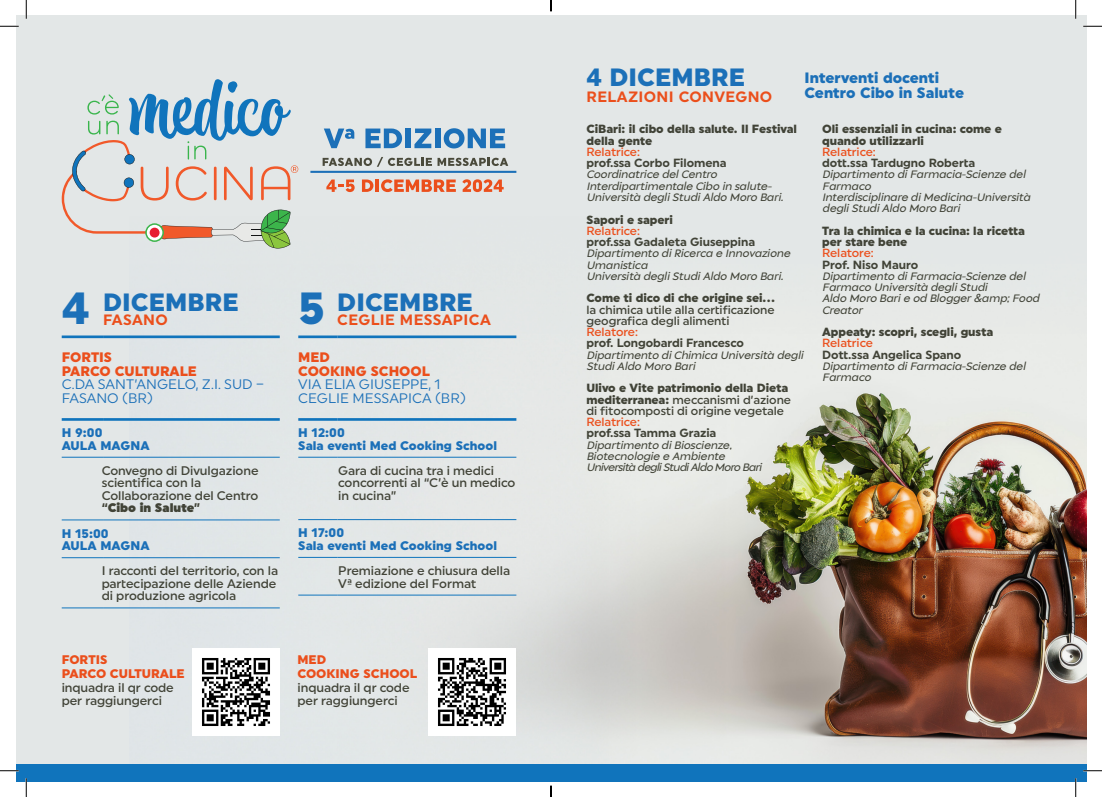
<style>
.page{position:relative;width:1102px;height:797px;background:#fff}
.page>*{position:absolute;margin:0;border:0;box-sizing:border-box;transform-origin:0 0}
.t1{font:900 45px "Uniform";color:#1c70b8}
.t2{font:900 25px "Uniform";letter-spacing:.005em;color:#1c70b8}
.t3{font:700 15px "Uniform";letter-spacing:.025em;color:#eb4f1c}
.t4{font:900 15px "Uniform";letter-spacing:.005em;color:#1c70b8}
.t5{font:13.75px/13.8px "Uniform";color:#1c70b8}
.t6{font:900 13.75px "Uniform";color:#eb4f1c}
.t7{font:500 12.5px/12.5px "Uniform";letter-spacing:-.005em;color:#414337}
.t8{font:900 12.5px "Uniform";letter-spacing:.005em;color:#1c70b8}
.t9{font:900 12.5px "Uniform";color:#eb4f1c}
.t10{font:italic 11.88px/11.2px "Unitea Sans";letter-spacing:-.005em;color:#414337}
.t11{font:500 11.88px/11.2px "Uniform";letter-spacing:-.005em;color:#414337;text-align:justify}
.t12{font:900 11.88px/11.2px "Uniform";letter-spacing:-.005em;color:#414337}
.t13{font:700 11.88px "Uniform";letter-spacing:-.005em;color:#414337}
.t14{font:500 11.88px "Uniform";letter-spacing:-.005em;color:#eb4f1c}
.t15{font:italic 11.88px "Unitea Sans";letter-spacing:-.05em;color:#414337}
.s1{font-weight:700}
.s2{font-weight:900}
</style>
<div class="page">
<div style="left:16px;top:16px;width:1070px;height:765px;background:#e3e7e7"></div>
<img style="left:130px;top:248px;width:956px;height:507px">
<svg style="left:62px;top:79px;width:236px;height:169px"></svg>
<svg style="left:324px;top:128px;width:30px;height:20px"></svg>
<svg style="left:365px;top:128px;width:37px;height:20px"></svg>
<div style="left:405px;top:128px;width:6px;height:20px;background:#1c70b8"></div>
<svg style="left:414px;top:128px;width:17px;height:20px"></svg>
<div style="left:435px;top:128px;width:5px;height:20px;background:#1c70b8"></div>
<svg style="left:443px;top:128px;width:62px;height:20px"></svg>
<svg style="left:322px;top:157px;width:186px;height:10px"></svg>
<svg style="left:326px;top:179px;width:28px;height:13px"></svg>
<svg style="left:362px;top:179px;width:11px;height:13px"></svg>
<hr style="left:375px;top:179px;width:4px;height:13px;background:#eb4f1c">
<svg style="left:381px;top:179px;width:75px;height:13px"></svg>
<svg style="left:462px;top:179px;width:41px;height:13px"></svg>
<hr style="left:310px;top:171px;width:206px;height:2px;background:#1c70b8">
<div style="left:526px;top:763px;width:560px;height:18px;background:#1074bc"></div>
<div style="left:16px;top:763px;width:555px;height:18px;background:#1074bc"></div>
<hr style="left:62px;top:456px;width:41px;height:1px;background:#1074bc">
<hr style="left:103px;top:456px;width:177px;height:1px;background:#1074bc">
<hr style="left:62px;top:519px;width:41px;height:1px;background:#1074bc">
<hr style="left:103px;top:519px;width:177px;height:1px;background:#1074bc">
<hr style="left:62px;top:557px;width:41px;height:1px;background:#1074bc">
<hr style="left:103px;top:557px;width:177px;height:1px;background:#1074bc">
<hr style="left:62px;top:607px;width:41px;height:1px;background:#1074bc">
<hr style="left:103px;top:607px;width:177px;height:1px;background:#1074bc">
<hr style="left:62px;top:335px;width:41px;height:3px;background:#1074bc">
<hr style="left:103px;top:335px;width:177px;height:3px;background:#1074bc">
<hr style="left:62px;top:418px;width:41px;height:3px;background:#1074bc">
<hr style="left:103px;top:418px;width:177px;height:3px;background:#1074bc">
<hr style="left:298px;top:456px;width:39px;height:1px;background:#1074bc">
<hr style="left:337px;top:456px;width:179px;height:1px;background:#1074bc">
<hr style="left:298px;top:519px;width:39px;height:1px;background:#1074bc">
<hr style="left:337px;top:519px;width:179px;height:1px;background:#1074bc">
<hr style="left:298px;top:557px;width:39px;height:1px;background:#1074bc">
<hr style="left:337px;top:557px;width:179px;height:1px;background:#1074bc">
<hr style="left:298px;top:594px;width:39px;height:1px;background:#1074bc">
<hr style="left:337px;top:594px;width:179px;height:1px;background:#1074bc">
<hr style="left:298px;top:335px;width:39px;height:3px;background:#1074bc">
<hr style="left:337px;top:335px;width:179px;height:3px;background:#1074bc">
<hr style="left:298px;top:418px;width:39px;height:3px;background:#1074bc">
<hr style="left:337px;top:418px;width:179px;height:3px;background:#1074bc">
<img style="left:193px;top:648px;width:87px;height:87px">
<img style="left:428px;top:648px;width:87px;height:87px">
<svg style="left:0;top:25px;width:19px;height:2px"></svg>
<svg style="left:1083px;top:25px;width:18px;height:2px"></svg>
<svg style="left:0;top:770px;width:19px;height:1px"></svg>
<svg style="left:1083px;top:770px;width:18px;height:1px"></svg>
<svg style="left:25px;top:0;width:2px;height:19px"></svg>
<svg style="left:25px;top:778px;width:2px;height:19px"></svg>
<svg style="left:1074px;top:0;width:2px;height:19px"></svg>
<svg style="left:1074px;top:778px;width:2px;height:19px"></svg>
<svg style="left:550px;top:785px;width:1px;height:12px"></svg>
<p class="t1" style="left:62px;top:281px;width:29px">4</p>
<p class="t2" style="left:103px;top:287px;width:137px">DICEMBRE</p>
<p class="t3" style="left:103px;top:310px;width:66px">FASANO</p>
<p class="t6" style="left:62px;top:349px;width:52px">FORTIS</p>
<p class="t6" style="left:62px;top:362px;width:137px">PARCO CULTURALE</p>
<p class="t5" style="left:62px;top:377px;width:204px">C.DA SANT’ANGELO, Z.I. SUD –<br>FASANO (BR)</p>
<p class="t8" style="left:62px;top:425px;width:42px">H 9:00</p>
<p class="t8" style="left:62px;top:438px;width:89px">AULA MAGNA</p>
<p class="t7" style="left:102px;top:464px;width:158px">Convegno di Divulgazione scientifica con la<br>Collaborazione del Centro <span class="s1">“</span><span class="s2">Cibo in Salute</span><span class="s1">”</span></p>
<p class="t8" style="left:62px;top:526px;width:48px">H 15:00</p>
<p class="t8" style="left:62px;top:538px;width:89px">AULA MAGNA</p>
<p class="t7" style="left:102px;top:564px;width:178px">I racconti del territorio, con la partecipazione delle Aziende di produzione agricola</p>
<p class="t1" style="left:298px;top:281px;width:28px">5</p>
<p class="t2" style="left:337px;top:287px;width:137px">DICEMBRE</p>
<p class="t3" style="left:337px;top:310px;width:155px">CEGLIE MESSAPICA</p>
<p class="t6" style="left:298px;top:349px;width:33px">MED</p>
<p class="t6" style="left:298px;top:362px;width:133px">COOKING SCHOOL</p>
<p class="t5" style="left:298px;top:377px;width:144px">VIA ELIA GIUSEPPE, 1</p>
<p class="t5" style="left:298px;top:391px;width:169px">CEGLIE MESSAPICA (BR)</p>
<p class="t8" style="left:298px;top:425px;width:48px">H 12:00</p>
<p class="t8" style="left:298px;top:438px;width:200px">Sala eventi Med Cooking School</p>
<p class="t7" style="left:338px;top:464px;width:178px">Gara di cucina tra i medici concorrenti al “C’è un medico in cucina”</p>
<p class="t8" style="left:298px;top:525px;width:47px">H 17:00</p>
<p class="t8" style="left:298px;top:538px;width:200px">Sala eventi Med Cooking School</p>
<p class="t7" style="left:338px;top:564px;width:173px">Premiazione e chiusura della<br>Vª edizione del Format</p>
<p class="t9" style="left:62px;top:652px;width:47px">FORTIS</p>
<p class="t9" style="left:62px;top:666px;width:124px">PARCO CULTURALE</p>
<p class="t7" style="left:62px;top:681px;width:114px">inquadra il qr code</p>
<p class="t7" style="left:62px;top:693px;width:102px">per raggiungerci</p>
<p class="t9" style="left:297px;top:652px;width:30px">MED</p>
<p class="t9" style="left:297px;top:666px;width:121px">COOKING SCHOOL</p>
<p class="t7" style="left:297px;top:681px;width:114px">inquadra il qr code</p>
<p class="t7" style="left:297px;top:693px;width:102px">per raggiungerci</p>
<p class="t2" style="left:586px;top:62px;width:160px">4 DICEMBRE</p>
<p class="t3" style="left:586px;top:87px;width:187px">RELAZIONI CONVEGNO</p>
<p class="t4" style="left:804px;top:69px;width:136px">Interventi docenti</p>
<p class="t4" style="left:804px;top:84px;width:161px">Centro Cibo in Salute</p>
<p class="t12" style="left:586px;top:123px;width:212px">CiBari: il cibo della salute. Il Festival della gente</p>
<p class="t14" style="left:586px;top:145px;width:55px">Relatrice:</p>
<p class="t13" style="left:586px;top:156px;width:141px">prof.ssa Corbo Filomena</p>
<p class="t10" style="left:586px;top:169px;width:187px">Coordinatrice del Centro<br>Interdipartimentale Cibo in salute-</p>
<p class="t10" style="left:586px;top:192px;width:198px">Università degli Studi Aldo Moro Bari.</p>
<p class="t12" style="left:586px;top:213px;width:88px">Sapori e saperi</p>
<p class="t14" style="left:586px;top:223px;width:55px">Relatrice:</p>
<p class="t13" style="left:586px;top:235px;width:170px">prof.ssa Gadaleta Giuseppina</p>
<p class="t10" style="left:586px;top:248px;width:205px">Dipartimento di Ricerca e Innovazione<br>Umanistica</p>
<p class="t10" style="left:586px;top:270px;width:198px">Università degli Studi Aldo Moro Bari.</p>
<p class="t11" style="left:586px;top:292px;width:190px"><span class="s2">Come ti dico di che origine sei… </span>la chimica utile alla certificazione geografica degli alimenti</p>
<p class="t14" style="left:586px;top:325px;width:53px">Relatore:</p>
<p class="t13" style="left:586px;top:336px;width:159px">prof. Longobardi Francesco</p>
<p class="t10" style="left:586px;top:349px;width:218px">Dipartimento di Chimica Università degli<br>Studi Aldo Moro Bari</p>
<p class="t11" style="left:586px;top:382px;width:206px;text-align:left"><span class="s2">Ulivo e Vite patrimonio della Dieta mediterranea:</span> meccanismi d’azione di fitocomposti di origine vegetale</p>
<p class="t14" style="left:586px;top:415px;width:55px">Relatrice:</p>
<p class="t13" style="left:586px;top:426px;width:131px">prof.ssa Tamma Grazia</p>
<p class="t10" style="left:586px;top:439px;width:147px">Dipartimento di Bioscienze,<br>Biotecnologie e Ambiente</p>
<p class="t15" style="left:586px;top:461px;width:177px">Università degli Studi Aldo Moro Bari</p>
<p class="t12" style="left:822px;top:123px;width:181px">Oli essenziali in cucina: come e quando utilizzarli</p>
<p class="t14" style="left:822px;top:145px;width:55px">Relatrice:</p>
<p class="t13" style="left:822px;top:156px;width:154px">dott.ssa Tardugno Roberta</p>
<p class="t10" style="left:822px;top:169px;width:205px">Dipartimento di Farmacia-Scienze del<br>Farmaco</p>
<p class="t10" style="left:822px;top:192px;width:209px">Interdisciplinare di Medicina-Università degli Studi Aldo Moro Bari</p>
<p class="t12" style="left:822px;top:225px;width:204px">Tra la chimica e la cucina: la ricetta per stare bene</p>
<p class="t14" style="left:822px;top:246px;width:53px">Relatore:</p>
<p class="t13" style="left:822px;top:257px;width:97px">Prof. Niso Mauro</p>
<p class="t10" style="left:822px;top:270px;width:205px">Dipartimento di Farmacia-Scienze del<br>Farmaco Università degli Studi</p>
<p class="t10" style="left:822px;top:293px;width:219px">Aldo Moro Bari e od Blogger &amp;amp; Food<br>Creator</p>
<p class="t12" style="left:822px;top:326px;width:172px">Appeaty: scopri, scegli, gusta</p>
<p class="t14" style="left:822px;top:336px;width:52px">Relatrice</p>
<p class="t13" style="left:822px;top:347px;width:140px">Dott.ssa Angelica Spano</p>
<p class="t10" style="left:822px;top:360px;width:205px">Dipartimento di Farmacia-Scienze del<br>Farmaco</p>
</div>
